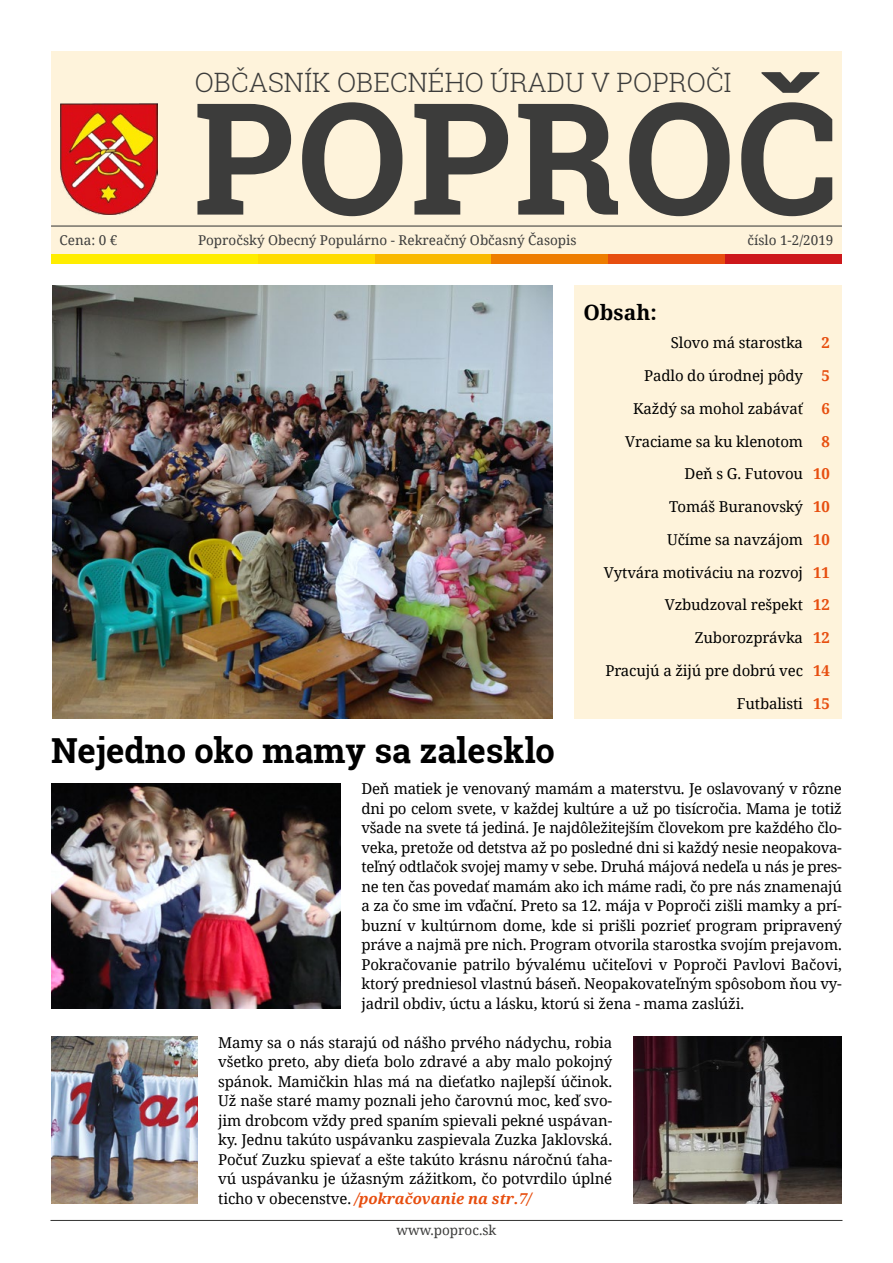
<style>
.page{position:relative;width:893px;height:1263px;background:#fff}
.page>*{position:absolute;margin:0;border:0;box-sizing:border-box;transform-origin:0 0}
.t1{font:700 155.7px "Roboto Slab";letter-spacing:.02em;color:#3c3c3b}
.t2{font:700 34.5px "Roboto Slab";color:#000}
.t3{font:300 26.7px "Roboto Slab";color:#3c3c3b}
.t4{font:700 21px "Noto Serif";color:#000}
.t5{font:15px/19.5px "Noto Serif";letter-spacing:-.01em;color:#000;text-align:justify}
.t6{font:13.5px "Noto Serif";color:#3c3c3b}
.s1{font-weight:700;color:#e74e0f}
.s2{font-weight:700;font-style:italic;color:#e74e0f}
</style>
<div class="page">
<div style="left:51px;top:253px;width:791px;height:11px;background:#ffed00"></div>
<div style="left:725px;top:253px;width:117px;height:11px;background:#cd171a"></div>
<div style="left:608px;top:253px;width:117px;height:11px;background:#e74e0f"></div>
<div style="left:491px;top:253px;width:117px;height:11px;background:#ee7d00"></div>
<div style="left:375px;top:253px;width:116px;height:11px;background:#f9b900"></div>
<div style="left:258px;top:253px;width:117px;height:11px;background:#ffdc00"></div>
<div style="left:51px;top:51px;width:791px;height:203px;background:#fef3db"></div>
<div style="left:575px;top:285px;width:267px;height:434px;background:#fef3db"></div>
<img style="left:61px;top:103px;width:96px;height:111px">
<hr style="left:51px;top:225px;width:791px;height:2px;background:#3c3c3b">
<img style="left:52px;top:285px;width:501px;height:434px">
<img style="left:51px;top:783px;width:289px;height:226px">
<img style="left:634px;top:1036px;width:208px;height:168px">
<img style="left:51px;top:1036px;width:146px;height:168px">
<hr style="left:50px;top:1220px;width:792px;height:1px;background:#3c3c3b">
<h3 class="t3" style="left:195px;top:64px;width:538px">OBČASNÍK OBECNÉHO ÚRADU V POPROČI</h3>
<h1 class="t1" style="left:193px;top:51px;width:646px">poproč</h1>
<p class="t6" style="left:60px;top:230px;width:59px">Cena: 0 €</p>
<p class="t6" style="left:198px;top:230px;width:380px">Popročský Obecný Populárno - Rekreačný Občasný Časopis</p>
<p class="t6" style="left:747px;top:230px;width:87px">číslo 1-2/2019</p>
<h3 class="t4" style="left:583px;top:297px;width:75px">Obsah:</h3>
<p class="t5" style="left:604px;top:326px;width:227px;line-height:32.7px;text-align:right">Slovo má starostka <span class="s1">2<br></span>Padlo do úrodnej pôdy <span class="s1">5<br></span>Každý sa mohol zabávať <span class="s1">6<br></span>Vraciame sa ku klenotom <span class="s1">8<br></span>Deň s G. Futovou <span class="s1">10<br></span>Tomáš Buranovský <span class="s1">10<br></span>Učíme sa navzájom <span class="s1">10<br></span>Vytvára motiváciu na rozvoj <span class="s1">11<br></span>Vzbudzoval rešpekt <span class="s1">12<br></span>Zuborozprávka <span class="s1">12<br></span>Pracujú a žijú pre dobrú vec <span class="s1">14<br></span>Futbalisti <span class="s1">15</span></p>
<h2 class="t2" style="left:51px;top:727px;width:505px">Nejedno oko mamy sa zalesklo</h2>
<p class="t5" style="left:361px;top:778px;width:482px">Deň matiek je venovaný mamám a materstvu. Je oslavovaný v rôzne dni po celom svete, v každej kultúre a už po tisícročia. Mama je totiž všade na svete tá jediná. Je najdôležitejším človekom pre každého člo&shy;veka, pretože od detstva až po posledné dni si každý nesie neopakova&shy;teľný odtlačok svojej mamy v sebe. Druhá májová nedeľa u nás je pres&shy;ne ten čas povedať mamám ako ich máme radi, čo pre nás znamenajú a za čo sme im vďační. Preto sa 12. mája v Poproči zišli mamky a prí&shy;buzní v kultúrnom dome, kde si prišli pozrieť program pripravený práve a najmä pre nich. Program otvorila starostka svojím prejavom.<br>Pokračovanie patrilo bývalému učiteľovi v Poproči Pavlovi Bačovi, ktorý predniesol vlastnú báseň. Neopakovateľným spôsobom ňou vy&shy;jadril obdiv, úctu a lásku, ktorú si žena - mama zaslúži.</p>
<p class="t5" style="left:218px;top:1032px;width:396px">Mamy sa o nás starajú od nášho prvého nádychu, robia všetko preto, aby dieťa bolo zdravé a aby malo pokojný spánok. Mamičkin hlas má na dieťatko najlepší účinok.<br>Už naše staré mamy poznali jeho čarovnú moc, keď svo&shy;jim drobcom vždy pred spaním spievali pekné uspávan&shy;ky. Jednu takúto uspávanku zaspievala Zuzka Jaklovská.<br>Počuť Zuzku spievať a ešte takúto krásnu náročnú ťaha&shy;vú uspávanku je úžasným zážitkom, čo potvrdilo úplné ticho v obecenstve. <span class="s2">/pokračovanie na str.7/</span></p>
<p class="t6" style="left:397px;top:1221px;width:101px">www.poproc.sk</p>
</div>
